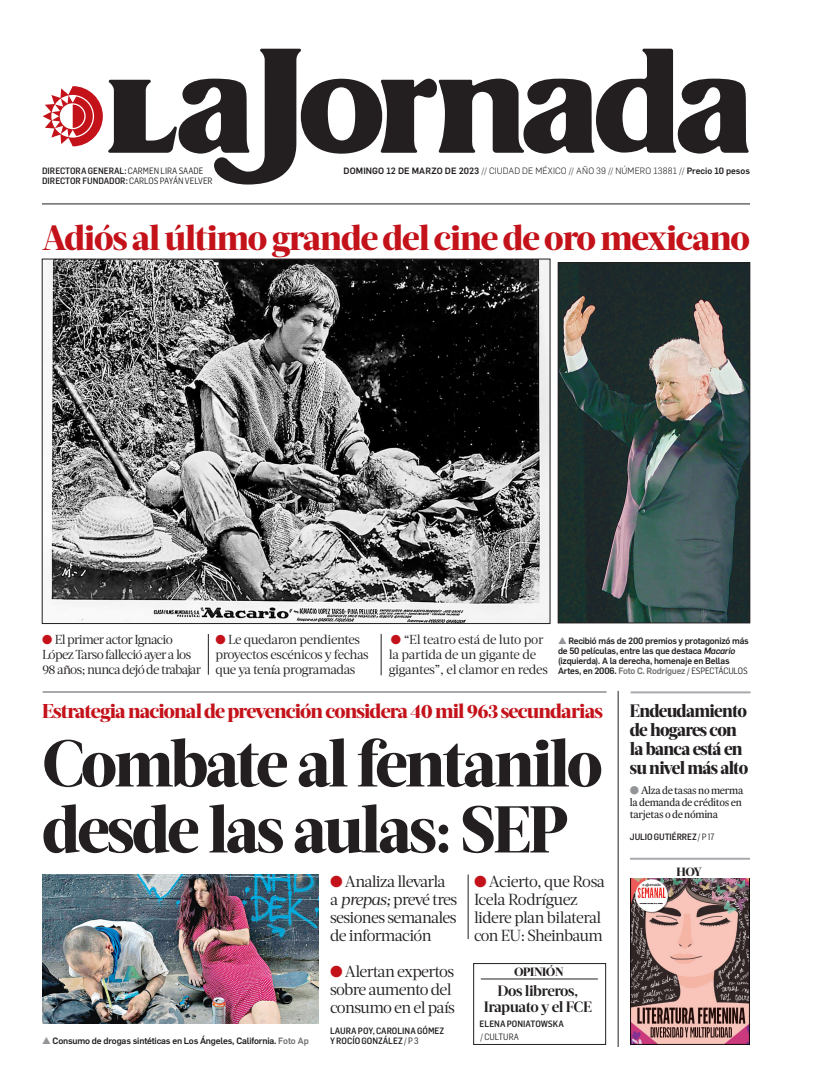
<style>
.page{position:relative;width:822px;height:1089px;background:#fff}
.page>*{position:absolute;margin:0;border:0;box-sizing:border-box;transform-origin:0 0}
.CABEZA_72{font:800 66px/66px "Acta Headline";letter-spacing:-.04em;color:#231f20}
.CABEZA_FOTO_24{font:800 35px "Acta Headline";letter-spacing:-.03em;color:#c4121a}
.BALAZO_ROJO_19{font:800 20px "Acta Headline";letter-spacing:-.04em;color:#c4121a}
.AVISO_18{font:800 18px/19px "Acta Headline";letter-spacing:-.04em;color:#231f20;scale:.95 1}
.SUMARIO_17{font:16px/18px "Acta Deck";letter-spacing:-.04em;color:#231f20}
.CABEZA_20{font:700 15px/16px "Acta Headline";letter-spacing:-.03em;color:#231f20;text-align:center}
.SUMARIO_17-2{font:13px/15px "Acta Deck";letter-spacing:-.04em;color:#231f20}
.CABEZA_56{font:800 12px "Acta Headline";letter-spacing:-.04em;color:#231f20}
.SUMARIO_9_5{font:11px/12px "Expresso Tx";letter-spacing:-.03em;color:#231f20}
.PIE_DE_FOTO_SIN_PLEC{font:500 9px/10px "Flama";letter-spacing:-.02em;color:#231f20}
.CREDITO_PORTADA{font:500 9px/10px "Flama Semicond";color:#231f20}
.FECHA_AÑO_NUM_PORTAD{font:300 9px "Flama";letter-spacing:.01em;color:#231f20}
.SUMARIO_9_5-2{font:500 9px "Flama Semicond";letter-spacing:-.01em;color:#231f20}
.CREDITO_PORTADA-2{font:9px "Flama Semicond";color:#231f20}
.s1{font-weight:400}
.s2{font-weight:500}
.s3{color:#c4121a}
.s4{color:#939598}
.s5{font-style:italic}
.s6{color:#6c6d70}
.s7{font-family:"Flama Semicond";font-weight:400}
</style>
<div class="page">
<svg style="left:43px;top:49px;width:706px;height:136px"></svg>
<hr style="left:42px;top:204px;width:708px;height:1px;background:#231f20">
<hr style="left:618px;top:691px;width:1px;height:356px;background:#231f20">
<img style="left:47px;top:261px;width:501px;height:361px">
<img style="left:560px;top:265px;width:188px;height:356px">
<div style="left:558px;top:263px;width:192px;height:360px;border:1px solid #231f20"></div>
<hr style="left:43px;top:691px;width:564px;height:2px;background:#a8a9ad">
<hr style="left:468px;top:874px;width:1px;height:65px;background:#231f20">
<hr style="left:208px;top:634px;width:1px;height:41px;background:#231f20">
<hr style="left:381px;top:634px;width:1px;height:41px;background:#231f20">
<hr style="left:631px;top:691px;width:120px;height:2px;background:#a8a9ad">
<hr style="left:630px;top:858px;width:120px;height:2px;background:#a8a9ad">
<img style="left:43px;top:874px;width:276px;height:150px">
<img style="left:630px;top:878px;width:120px;height:166px">
<div style="left:474px;top:963px;width:132px;height:82px;border:1px solid #231f20"></div>
<hr style="left:481px;top:979px;width:117px;height:1px;background:#231f20">
<p class="CREDITO_PORTADA" style="left:42px;top:166px;width:163px">DIRECTORA GENERAL: <span class="s1">CARMEN LIRA SAADE</span></p>
<p class="FECHA_AÑO_NUM_PORTAD" style="left:344px;top:164px;width:408px"><span class="s2">DOMINGO 12 DE MARZO DE 2023</span> // CIUDAD DE MÉXICO // AÑO 39 // NÚMERO 13881 // <span class="s2">Precio 10 pesos</span></p>
<p class="CREDITO_PORTADA" style="left:42px;top:176px;width:172px">DIRECTOR FUNDADOR: <span class="s1">CARLOS PAYÁN VELVER</span></p>
<p class="CABEZA_FOTO_24" style="left:42px;top:217px;width:709px">Adiós al último grande del cine de oro mexicano</p>
<p class="SUMARIO_17-2" style="left:42px;top:632px;width:161px"><span class="s3">●</span> El primer actor Ignacio<br>López Tarso falleció ayer a los<br>98 años; nunca dejó de trabajar</p>
<p class="SUMARIO_17-2" style="left:215px;top:632px;width:155px"><span class="s3">●</span> Le quedaron pendientes proyectos escénicos y fechas que ya tenía programadas</p>
<p class="SUMARIO_17-2" style="left:389px;top:632px;width:161px"><span class="s3">●</span> “El teatro está de luto por la partida de un gigante de gigantes”, el clamor en redes</p>
<p class="PIE_DE_FOTO_SIN_PLEC" style="left:558px;top:635px;width:192px"><span class="s4">▲</span> Recibió más de 200 premios y protagonizó más de 50 películas, entre las que destaca <span class="s5">Macario </span>(izquierda)<span class="s5">.</span> A la derecha, homenaje en Bellas Artes, en 2006. <span class="s6">Foto C. Rodríguez</span> <span class="s7">/ ESPECTÁCULOS</span></p>
<p class="BALAZO_ROJO_19" style="left:42px;top:699px;width:563px">Estrategia nacional de prevención considera 40 mil 963 secundarias</p>
<p class="CABEZA_72" style="left:42px;top:731px;width:562px">Combate al fentanilo desde las aulas: SEP</p>
<p class="PIE_DE_FOTO_SIN_PLEC" style="left:42px;top:1035px;width:268px"><span class="s4">▲</span> Consumo de drogas sintéticas en Los Ángeles, California. <span class="s6">Foto Ap</span></p>
<p class="SUMARIO_17" style="left:330px;top:872px;width:129px"><span class="s3">●</span> Analiza llevarla a <span class="s5">prepas;</span> prevé tres sesiones semanales de información</p>
<p class="SUMARIO_17" style="left:330px;top:962px;width:127px"><span class="s3">●</span> Alertan expertos sobre aumento del consumo en el país</p>
<p class="CREDITO_PORTADA" style="left:330px;top:1026px;width:116px">LAURA POY, CAROLINA GÓMEZ<br>Y ROCÍO GONZÁLEZ <span class="s1">/ P 3</span></p>
<p class="SUMARIO_17" style="left:474px;top:872px;width:132px"><span class="s3">●</span> Acierto, que Rosa<br>Icela Rodríguez lidere plan bilateral con EU: Sheinbaum</p>
<p class="CABEZA_56" style="left:514px;top:964px;width:51px">OPINIÓN</p>
<p class="CABEZA_20" style="left:484px;top:982px;width:110px">Dos libreros,<br>Irapuato y el FCE</p>
<p class="CREDITO_PORTADA" style="left:480px;top:1018px;width:86px">ELENA PONIATOWSKA</p>
<p class="CREDITO_PORTADA-2" style="left:480px;top:1031px;width:40px">/ CULTURA</p>
<p class="AVISO_18" style="left:630px;top:701px;width:126px">Endeudamiento de hogares con la banca está en su nivel más alto</p>
<p class="SUMARIO_9_5" style="left:630px;top:784px;width:115px"><span class="s4">●</span> Alza de tasas no merma la demanda de créditos en tarjetas o de nómina</p>
<p class="SUMARIO_9_5-2" style="left:630px;top:831px;width:86px">JULIO GUTIÉRREZ <span class="s1">/ P 17</span></p>
<p class="CABEZA_56" style="left:676px;top:864px;width:27px">HOY</p>
</div>
